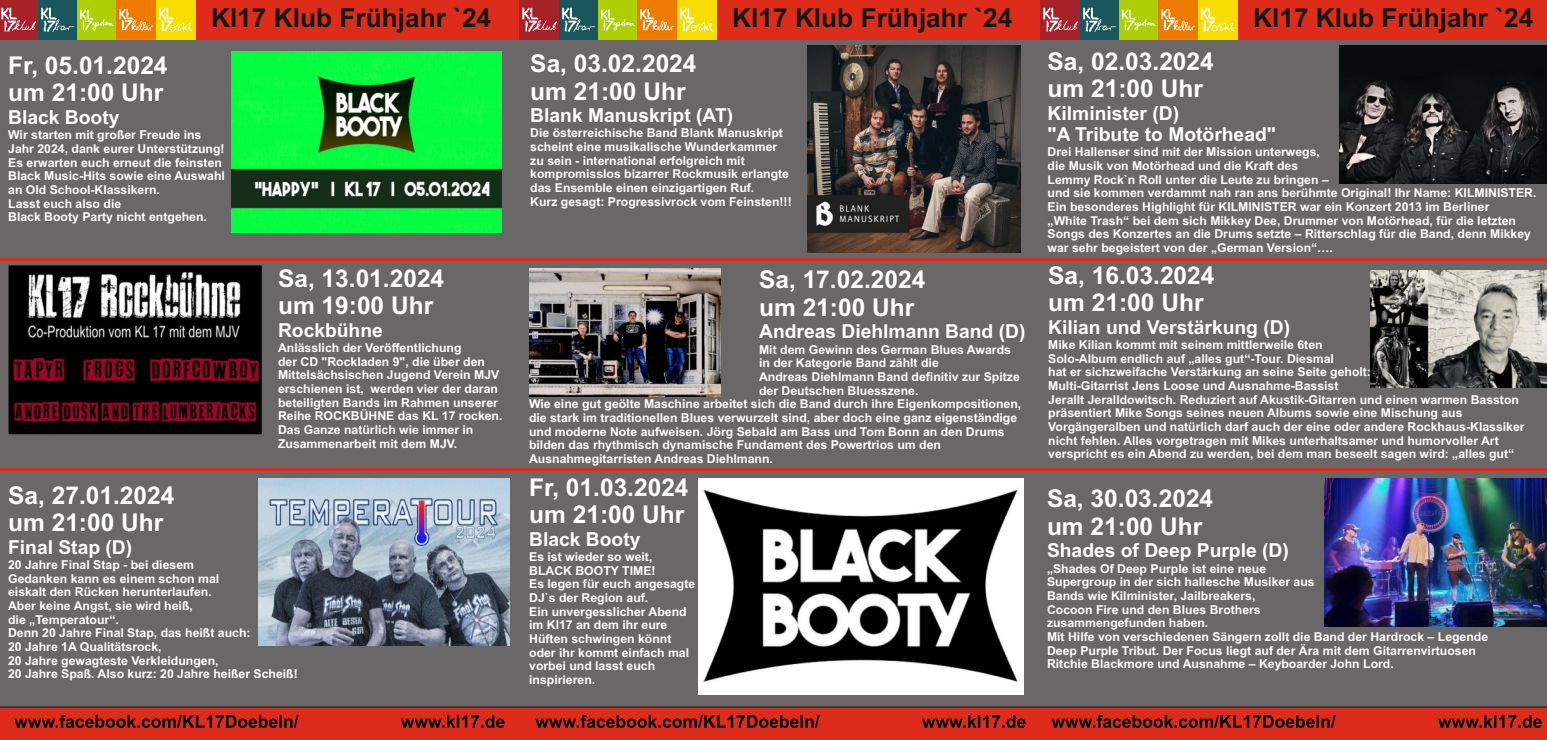
<style>
.page{position:relative;width:1547px;height:740px;background:#fff}
.page>*{position:absolute;margin:0;border:0;box-sizing:border-box;transform-origin:0 0}
.t1{font:700 26.25px "Arial";color:#151616}
.t2{font:700 24.5px/27.3px "Arial";color:#fff}
.t3{font:700 19.25px/21.5px "Arial";color:#fff}
.t4{font:700 12.25px/13.7px "Arial";color:#fff}
</style>
<div class="page">
<div style="left:0;top:0;width:1546px;height:740px;background:#696767"></div>
<div style="left:0;top:707px;width:1546px;height:33px;background:#dd2b1c"></div>
<div style="left:0;top:0;width:1546px;height:40px;background:#de2c1a"></div>
<svg style="left:0;top:706px;width:1546px;height:22px"></svg>
<img style="left:1040px;top:1px;width:197px;height:39px">
<img style="left:520px;top:1px;width:196px;height:39px">
<img style="left:0;top:1px;width:196px;height:39px">
<hr style="left:0;top:468px;width:1546px;height:2px;background:#dd2b1c">
<hr style="left:0;top:258px;width:1546px;height:2px;background:#dd2b1c">
<img style="left:8px;top:266px;width:253px;height:168px">
<img style="left:258px;top:478px;width:251px;height:167px">
<img style="left:807px;top:46px;width:213px;height:206px">
<img style="left:529px;top:269px;width:191px;height:127px">
<img style="left:698px;top:478px;width:325px;height:217px">
<img style="left:1339px;top:46px;width:207px;height:138px">
<img style="left:1370px;top:271px;width:176px;height:116px">
<img style="left:1324px;top:478px;width:222px;height:148px">
<img style="left:231px;top:52px;width:270px;height:180px">
<h1 class="t1" style="left:211px;top:8px;width:282px">Kl17 Klub Frühjahr `24</h1>
<h1 class="t1" style="left:732px;top:8px;width:282px">Kl17 Klub Frühjahr `24</h1>
<h1 class="t1" style="left:1253px;top:8px;width:282px">Kl17 Klub Frühjahr `24</h1>
<h2 class="t2" style="left:8px;top:54px;width:161px">Fr, 05.01.2024 um 21:00 Uhr</h2>
<h3 class="t3" style="left:8px;top:108px;width:113px">Black Booty</h3>
<p class="t4" style="left:8px;top:129px;width:218px">Wir starten mit großer Freude ins<br>Jahr 2024, dank eurer Unterstützung!<br>Es erwarten euch erneut die feinsten<br>Black Music-Hits sowie eine Auswahl an Old School-Klassikern.<br>Lasst euch also die<br>Black Booty Party nicht entgehen.</p>
<h2 class="t2" style="left:278px;top:267px;width:168px">Sa, 13.01.2024 um 19:00 Uhr</h2>
<h3 class="t3" style="left:278px;top:321px;width:106px">Rockbühne</h3>
<p class="t4" style="left:278px;top:342px;width:226px">Anlässlich der Veröffentlichung<br>der CD "Rockladen 9", die über den Mittelsächsischen Jugend Verein MJV erschienen ist, werden vier der daran beteiligten Bands im Rahmen unserer Reihe ROCKBÜHNE das KL 17 rocken.<br>Das Ganze natürlich wie immer in Zusammenarbeit mit dem MJV.</p>
<h2 class="t2" style="left:8px;top:484px;width:168px">Sa, 27.01.2024 um 21:00 Uhr</h2>
<h3 class="t3" style="left:8px;top:538px;width:126px">Final Stap (D)</h3>
<p class="t4" style="left:8px;top:559px;width:291px">20 Jahre Final Stap - bei diesem<br>Gedanken kann es einem schon mal<br>eiskalt den Rücken herunterlaufen.<br>Aber keine Angst, sie wird heiß,<br>die „Temperatour“.<br>Denn 20 Jahre Final Stap, das heißt auch:<br>20 Jahre 1A Qualitätsrock,<br>20 Jahre gewagteste Verkleidungen,<br>20 Jahre Spaß. Also kurz: 20 Jahre heißer Scheiß!</p>
<h2 class="t2" style="left:530px;top:52px;width:168px">Sa, 03.02.2024 um 21:00 Uhr</h2>
<h3 class="t3" style="left:530px;top:106px;width:204px">Blank Manuskript (AT)</h3>
<p class="t4" style="left:530px;top:127px;width:263px">Die österreichische Band Blank Manuskript scheint eine musikalische Wunderkammer zu sein - international erfolgreich mit kompromisslos bizarrer Rockmusik erlangte das Ensemble einen einzigartigen Ruf.<br>Kurz gesagt: Progressivrock vom Feinsten!!!</p>
<h2 class="t2" style="left:759px;top:268px;width:168px">Sa, 17.02.2024 um 21:00 Uhr</h2>
<h3 class="t3" style="left:759px;top:323px;width:268px">Andreas Diehlmann Band (D)</h3>
<p class="t4" style="left:759px;top:344px;width:262px">Mit dem Gewinn des German Blues Awards in der Kategorie Band zählt die<br>Andreas Diehlmann Band definitiv zur Spitze der Deutschen Bluesszene.</p>
<p class="t4" style="left:529px;top:398px;width:493px">Wie eine gut geölte Maschine arbeitet sich die Band durch ihre Eigenkompositionen, die stark im traditionellen Blues verwurzelt sind, aber doch eine ganz eigenständige und moderne Note aufweisen. Jörg Sebald am Bass und Tom Bonn an den Drums bilden das rhythmisch dynamische Fundament des Powertrios um den Ausnahmegitarristen Andreas Diehlmann.</p>
<h2 class="t2" style="left:529px;top:476px;width:161px">Fr, 01.03.2024 um 21:00 Uhr</h2>
<h3 class="t3" style="left:529px;top:530px;width:113px">Black Booty</h3>
<p class="t4" style="left:529px;top:551px;width:168px">Es ist wieder so weit,<br>BLACK BOOTY TIME!<br>Es legen für euch angesagte<br>DJ`s der Region auf.<br>Ein unvergesslicher Abend im Kl17 an dem ihr eure<br>Hüften schwingen könnt oder ihr kommt einfach mal vorbei und lasst euch inspirieren.</p>
<h2 class="t2" style="left:1047px;top:50px;width:168px">Sa, 02.03.2024 um 21:00 Uhr</h2>
<h3 class="t3" style="left:1047px;top:104px;width:230px">Kilminister (D)<br>"A Tribute to Motörhead"</h3>
<p class="t4" style="left:1047px;top:146px;width:490px">Drei Hallenser sind mit der Mission unterwegs,<br>die Musik von Motörhead und die Kraft des<br>Lemmy Rock`n Roll unter die Leute zu bringen –<br>und sie kommen verdammt nah ran ans berühmte Original! Ihr Name: KILMINISTER.<br>Ein besonderes Highlight für KILMINISTER war ein Konzert 2013 im Berliner<br>„White Trash“ bei dem sich Mikkey Dee, Drummer von Motörhead, für die letzten Songs des Konzertes an die Drums setzte – Ritterschlag für die Band, denn Mikkey war sehr begeistert von der „German Version“….</p>
<h2 class="t2" style="left:1048px;top:264px;width:168px">Sa, 16.03.2024 um 21:00 Uhr</h2>
<h3 class="t3" style="left:1048px;top:318px;width:243px">Kilian und Verstärkung (D)</h3>
<p class="t4" style="left:1048px;top:339px;width:478px">Mike Kilian kommt mit seinem mittlerweile 6ten<br>Solo-Album endlich auf „alles gut“-Tour. Diesmal<br>hat er sichzweifache Verstärkung an seine Seite geholt:<br>Multi-Gitarrist Jens Loose und Ausnahme-Bassist<br>Jerallt Jeralldowitsch. Reduziert auf Akustik-Gitarren und einen warmen Basston präsentiert Mike Songs seines neuen Albums sowie eine Mischung aus Vorgängeralben und natürlich darf auch der eine oder andere Rockhaus-Klassiker nicht fehlen. Alles vorgetragen mit Mikes unterhaltsamer und humorvoller Art verspricht es ein Abend zu werden, bei dem man beseelt sagen wird: „alles gut“</p>
<h2 class="t2" style="left:1047px;top:487px;width:168px">Sa, 30.03.2024 um 21:00 Uhr</h2>
<h3 class="t3" style="left:1047px;top:542px;width:243px">Shades of Deep Purple (D)</h3>
<p class="t4" style="left:1047px;top:563px;width:443px">„Shades Of Deep Purple ist eine neue<br>Supergroup in der sich hallesche Musiker aus<br>Bands wie Kilminister, Jailbreakers,<br>Cocoon Fire und den Blues Brothers<br>zusammengefunden haben.<br>Mit Hilfe von verschiedenen Sängern zollt die Band der Hardrock – Legende Deep Purple Tribut. Der Focus liegt auf der Ära mit dem Gitarrenvirtuosen Ritchie Blackmore und Ausnahme – Keyboarder John Lord.</p>
</div>
